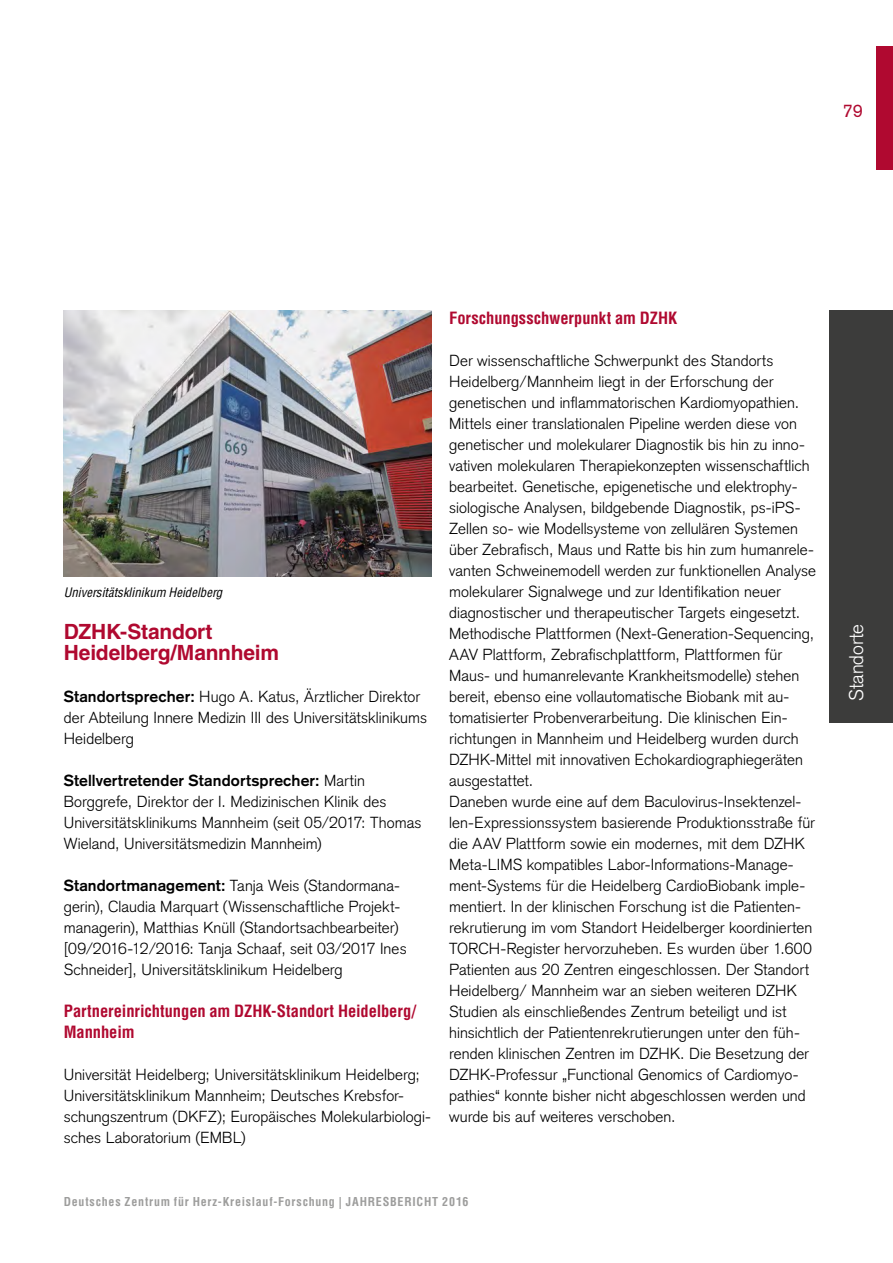
<style>
.page{position:relative;width:893px;height:1263px;background:#fff}
.page>*{position:absolute;margin:0;border:0;box-sizing:border-box;transform-origin:0 0}
.Überschrift_Standort{font:700 21px/21px "Helvetica LT Std";letter-spacing:-.01em;color:#b00930}
.t1{font:300 19.5px "Akzidenz Grotesk";letter-spacing:-.005em;color:#fff}
.t2{font:18px "Akzidenz Grotesk";color:#b00930}
.ZÜS{font:700 condensed 16.5px/21px "Helvetica LT Std";letter-spacing:-.005em;color:#b00930}
.FließDZHK{font:300 15.75px/21px "Akzidenz Grotesk";letter-spacing:.005em;color:#000}
.BU{font:italic condensed 12.75px "Helvetica LT Std";color:#000}
.t3{font:700 condensed 12px "Helvetica LT Std";letter-spacing:.065em;color:#9d9d9c}
.s1{font-weight:700}
</style>
<div class="page">
<div style="left:876px;top:47px;width:17px;height:123px;background:#b00930"></div>
<div style="left:829px;top:310px;width:64px;height:413px;background:#3c3c3b"></div>
<img style="left:64px;top:310px;width:367px;height:266px">
<p class="t2" style="left:843px;top:101px;width:21px">79</p>
<p class="BU" style="left:64px;top:584px;width:160px">Universitätsklinikum Heidelberg</p>
<p class="Überschrift_Standort" style="left:64px;top:621px;width:217px">DZHK-Standort<br>Heidelberg/Mannheim</p>
<p class="FließDZHK" style="left:64px;top:686px;width:365px"><span class="s1">Standortsprecher:</span> Hugo A. Katus, Ärztlicher Direktor der Abteilung Innere Medizin III des Universitätsklinikums<br>Heidelberg</p>
<p class="FließDZHK" style="left:64px;top:770px;width:359px"><span class="s1">Stellvertretender Standortsprecher:</span> Martin Borggrefe, Direktor der I. Medizinischen Klinik des Universitätsklinikums Mannheim (seit 05/2017: Thomas Wieland, Universitätsmedizin Mannheim)</p>
<p class="FließDZHK" style="left:64px;top:875px;width:344px"><span class="s1">Standortmanagement:</span> Tanja Weis (Standormana&shy;gerin), Claudia Marquart (Wissenschaftliche Projekt&shy;managerin), Matthias Knüll (Standortsachbearbeiter) [09/2016-12/2016: Tanja Schaaf, seit 03/2017 Ines Schneider], Universitätsklinikum Heidelberg</p>
<p class="ZÜS" style="left:64px;top:1000px;width:354px">Partnereinrichtungen am DZHK-Standort Heidelberg/<br>Mannheim</p>
<p class="FließDZHK" style="left:64px;top:1064px;width:369px">Universität Heidelberg; Universitätsklinikum Heidelberg; Universitätsklinikum Mannheim; Deutsches Krebsfor&shy;schungszentrum (DKFZ); Europäisches Molekularbiologi&shy;sches Laboratorium (EMBL)</p>
<p class="ZÜS" style="left:449px;top:307px;width:230px">Forschungsschwerpunkt am DZHK</p>
<p class="FließDZHK" style="left:449px;top:350px;width:368px">Der wissenschaftliche Schwerpunkt des Standorts Heidelberg/Mannheim liegt in der Erforschung der genetischen und inflammatorischen Kardiomyopathien.<br>Mittels einer translationalen Pipeline werden diese von genetischer und molekularer Diagnostik bis hin zu inno&shy;vativen molekularen Therapiekonzepten wissenschaftlich bearbeitet. Genetische, epigenetische und elektrophy&shy;siologische Analysen, bildgebende Diagnostik, ps-iPS-Zellen so- wie Modellsysteme von zellulären Systemen über Zebrafisch, Maus und Ratte bis hin zum humanrele&shy;vanten Schweinemodell werden zur funktionellen Analyse molekularer Signalwege und zur Identifikation neuer diagnostischer und therapeutischer Targets eingesetzt.<br>Methodische Plattformen (Next-Generation-Sequencing, AAV Plattform, Zebrafischplattform, Plattformen für Maus- und humanrelevante Krankheitsmodelle) stehen bereit, ebenso eine vollautomatische Biobank mit au&shy;tomatisierter Probenverarbeitung. Die klinischen Ein&shy;richtungen in Mannheim und Heidelberg wurden durch DZHK-Mittel mit innovativen Echokardiographiegeräten ausgestattet.<br>Daneben wurde eine auf dem Baculovirus-Insektenzel&shy;len-Expressionssystem basierende Produktionsstraße für die AAV Plattform sowie ein modernes, mit dem DZHK Meta-LIMS kompatibles Labor-Informations-Manage&shy;ment-Systems für die Heidelberg CardioBiobank imple&shy;mentiert. In der klinischen Forschung ist die Patienten&shy;rekrutierung im vom Standort Heidelberger koordinierten TORCH-Register hervorzuheben. Es wurden über 1.600<br>Patienten aus 20 Zentren eingeschlossen. Der Standort Heidelberg/ Mannheim war an sieben weiteren DZHK Studien als einschließendes Zentrum beteiligt und ist hinsichtlich der Patientenrekrutierungen unter den füh&shy;renden klinischen Zentren im DZHK. Die Besetzung der DZHK-Professur „Functional Genomics of Cardiomyo&shy;pathies“ konnte bisher nicht abgeschlossen werden und wurde bis auf weiteres verschoben.</p>
<p class="t3" style="left:64px;top:1194px;width:406px">Deutsches Zentrum für Herz-Kreislauf-Forschung | JAHRESBERICHT 2016</p>
<p class="t1" style="left:845px;top:701px;width:78px;rotate:-90deg">Standorte</p>
</div>
